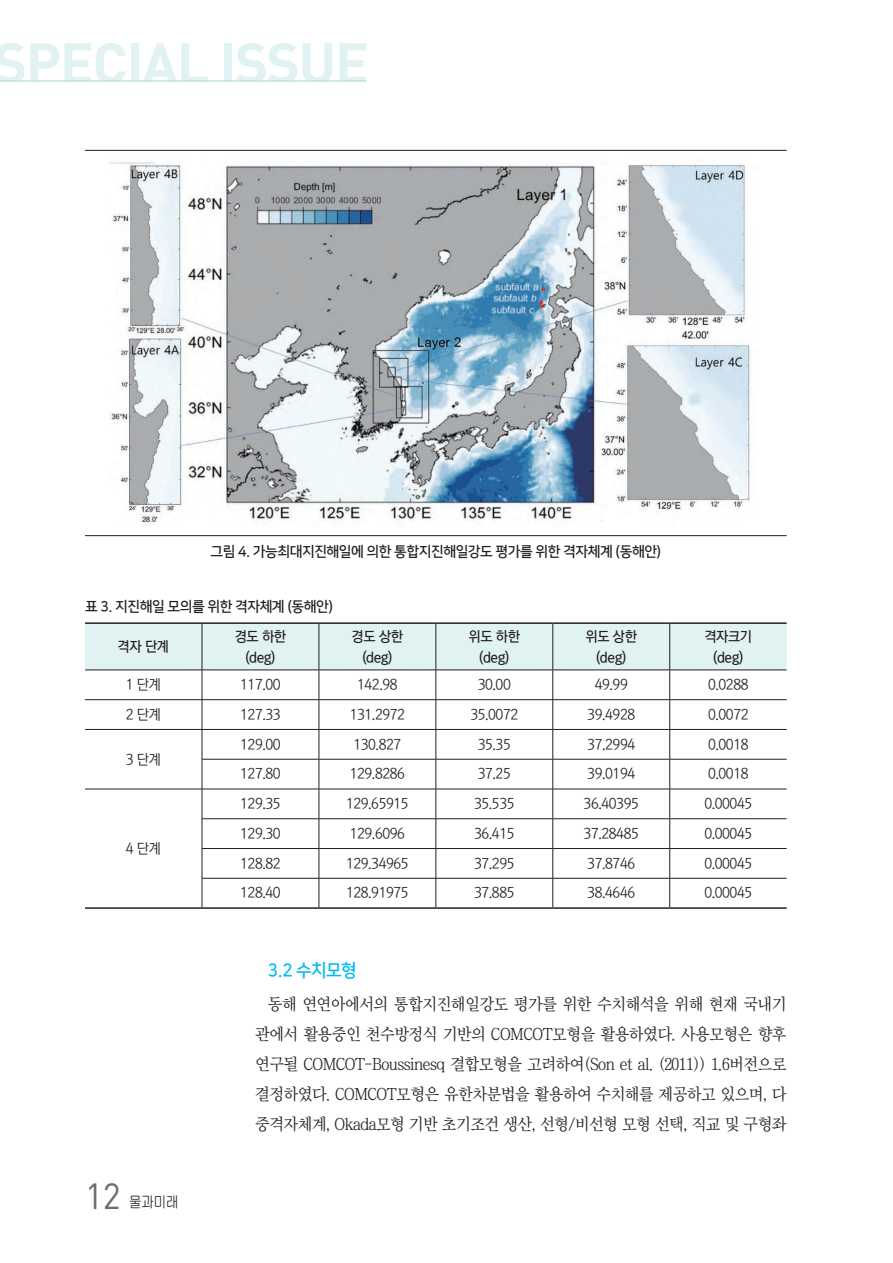
<style>
.page{position:relative;width:893px;height:1263px;background:#fff}
.page>*{position:absolute;margin:0;border:0;box-sizing:border-box;transform-origin:0 0}
.t1{font:700 57px "DIN Pro";letter-spacing:-.03em;color:#e0f2f2}
.t2{font:36px "DIN Pro";color:#6c6d70;scale:.95 1}
._2_소타이틀{font:18px "Nanum Square B";color:#00baf1;scale:.95 1}
.t3{font:16.5px/30px "Chosun Sm";letter-spacing:-.03em;color:#231f20;text-align:justify}
._6_표안{font:14.25px "Korean GD12 R";letter-spacing:-.03em;color:#231f20}
._4_표그림제목{font:14.25px "Nanum Square B";letter-spacing:-.03em;color:#231f20}
._6_표안-2{font:14.25px "Korean GD14 R";letter-spacing:-.03em;color:#231f20}
.t4{font:14.25px "Chosun Gu";color:#231f20;scale:.95 1}
</style>
<div class="page">
<hr style="left:0;top:81px;width:366px;height:1px;background:#9dd8d9">
<svg style="left:85px;top:624px;width:702px;height:135px"></svg>
<hr style="left:202px;top:759px;width:117px;height:1px;background:#231f20">
<hr style="left:202px;top:759px;width:1px;height:30px;background:#231f20">
<hr style="left:319px;top:759px;width:117px;height:1px;background:#231f20">
<hr style="left:319px;top:759px;width:1px;height:30px;background:#231f20">
<hr style="left:436px;top:759px;width:117px;height:1px;background:#231f20">
<hr style="left:436px;top:759px;width:1px;height:30px;background:#231f20">
<hr style="left:553px;top:759px;width:117px;height:1px;background:#231f20">
<hr style="left:553px;top:759px;width:1px;height:30px;background:#231f20">
<hr style="left:670px;top:759px;width:117px;height:1px;background:#231f20">
<hr style="left:669px;top:759px;width:1px;height:30px;background:#231f20">
<hr style="left:85px;top:789px;width:117px;height:1px;background:#231f20">
<hr style="left:202px;top:789px;width:117px;height:1px;background:#231f20">
<hr style="left:319px;top:789px;width:117px;height:1px;background:#231f20">
<hr style="left:436px;top:789px;width:117px;height:1px;background:#231f20">
<hr style="left:553px;top:789px;width:117px;height:1px;background:#231f20">
<hr style="left:670px;top:789px;width:117px;height:1px;background:#231f20">
<hr style="left:202px;top:818px;width:117px;height:1px;background:#231f20">
<hr style="left:319px;top:818px;width:117px;height:1px;background:#231f20">
<hr style="left:436px;top:818px;width:117px;height:1px;background:#231f20">
<hr style="left:553px;top:818px;width:117px;height:1px;background:#231f20">
<hr style="left:670px;top:818px;width:117px;height:1px;background:#231f20">
<hr style="left:202px;top:848px;width:117px;height:1px;background:#231f20">
<hr style="left:319px;top:848px;width:117px;height:1px;background:#231f20">
<hr style="left:436px;top:848px;width:117px;height:1px;background:#231f20">
<hr style="left:553px;top:848px;width:117px;height:1px;background:#231f20">
<hr style="left:670px;top:848px;width:117px;height:1px;background:#231f20">
<hr style="left:202px;top:878px;width:117px;height:1px;background:#231f20">
<svg style="left:202px;top:789px;width:1px;height:118px"></svg>
<hr style="left:319px;top:878px;width:117px;height:1px;background:#231f20">
<svg style="left:319px;top:789px;width:1px;height:118px"></svg>
<hr style="left:436px;top:878px;width:117px;height:1px;background:#231f20">
<svg style="left:436px;top:789px;width:1px;height:118px"></svg>
<hr style="left:553px;top:878px;width:117px;height:1px;background:#231f20">
<svg style="left:553px;top:789px;width:1px;height:118px"></svg>
<hr style="left:670px;top:878px;width:117px;height:1px;background:#231f20">
<svg style="left:669px;top:789px;width:1px;height:118px"></svg>
<hr style="left:85px;top:622px;width:117px;height:2px;background:#231f20">
<hr style="left:202px;top:622px;width:117px;height:2px;background:#231f20">
<hr style="left:319px;top:622px;width:117px;height:2px;background:#231f20">
<hr style="left:436px;top:622px;width:117px;height:2px;background:#231f20">
<hr style="left:553px;top:622px;width:117px;height:2px;background:#231f20">
<hr style="left:670px;top:622px;width:117px;height:2px;background:#231f20">
<hr style="left:85px;top:907px;width:117px;height:2px;background:#231f20">
<hr style="left:202px;top:907px;width:117px;height:2px;background:#231f20">
<hr style="left:319px;top:907px;width:117px;height:2px;background:#231f20">
<hr style="left:436px;top:907px;width:117px;height:2px;background:#231f20">
<hr style="left:553px;top:907px;width:117px;height:2px;background:#231f20">
<hr style="left:670px;top:907px;width:117px;height:2px;background:#231f20">
<hr style="left:85px;top:150px;width:702px;height:1px;background:#231f20">
<hr style="left:85px;top:535px;width:702px;height:1px;background:#231f20">
<img style="left:109px;top:162px;width:643px;height:361px">
<h1 class="t1" style="left:-6px;top:25px;width:377px">SPECIAL ISSUE</h1>
<p class="_4_표그림제목" style="left:210px;top:544px;width:452px">그림 4. 가능최대지진해일에 의한 통합지진해일강도 평가를 위한 격자체계 (동해안)</p>
<p class="_4_표그림제목" style="left:85px;top:599px;width:250px">표 3. 지진해일 모의를 위한 격자체계 (동해안)</p>
<p class="_6_표안-2" style="left:118px;top:639px;width:53px">격자 단계</p>
<p class="_6_표안-2" style="left:235px;top:628px;width:53px">경도 하한</p>
<p class="_6_표안-2" style="left:245px;top:649px;width:32px">(deg)</p>
<p class="_6_표안-2" style="left:352px;top:628px;width:53px">경도 상한</p>
<p class="_6_표안-2" style="left:362px;top:649px;width:32px">(deg)</p>
<p class="_6_표안-2" style="left:469px;top:628px;width:53px">위도 하한</p>
<p class="_6_표안-2" style="left:479px;top:649px;width:32px">(deg)</p>
<p class="_6_표안-2" style="left:585px;top:628px;width:53px">위도 상한</p>
<p class="_6_표안-2" style="left:596px;top:649px;width:32px">(deg)</p>
<p class="_6_표안-2" style="left:704px;top:628px;width:49px">격자크기</p>
<p class="_6_표안-2" style="left:713px;top:649px;width:32px">(deg)</p>
<p class="_6_표안" style="left:126px;top:677px;width:37px">1 단계</p>
<p class="_6_표안" style="left:240px;top:677px;width:42px">117.00</p>
<p class="_6_표안" style="left:357px;top:677px;width:42px">142.98</p>
<p class="_6_표안" style="left:478px;top:677px;width:35px">30.00</p>
<p class="_6_표안" style="left:595px;top:677px;width:35px">49.99</p>
<p class="_6_표안" style="left:708px;top:677px;width:42px">0.0288</p>
<p class="_6_표안" style="left:126px;top:707px;width:37px">2 단계</p>
<p class="_6_표안" style="left:240px;top:707px;width:42px">127.33</p>
<p class="_6_표안" style="left:350px;top:707px;width:57px">131.2972</p>
<p class="_6_표안" style="left:470px;top:707px;width:49px">35.0072</p>
<p class="_6_표안" style="left:587px;top:707px;width:49px">39.4928</p>
<p class="_6_표안" style="left:708px;top:707px;width:42px">0.0072</p>
<p class="_6_표안" style="left:126px;top:752px;width:37px">3 단계</p>
<p class="_6_표안" style="left:240px;top:737px;width:42px">129.00</p>
<p class="_6_표안" style="left:353px;top:737px;width:49px">130.827</p>
<p class="_6_표안" style="left:478px;top:737px;width:35px">35.35</p>
<p class="_6_표안" style="left:587px;top:737px;width:49px">37.2994</p>
<p class="_6_표안" style="left:708px;top:737px;width:42px">0.0018</p>
<p class="_6_표안" style="left:240px;top:766px;width:42px">127.80</p>
<p class="_6_표안" style="left:350px;top:766px;width:57px">129.8286</p>
<p class="_6_표안" style="left:478px;top:766px;width:35px">37.25</p>
<p class="_6_표안" style="left:587px;top:766px;width:49px">39.0194</p>
<p class="_6_표안" style="left:708px;top:766px;width:42px">0.0018</p>
<p class="_6_표안" style="left:126px;top:841px;width:37px">4 단계</p>
<h2 class="t2" style="left:85px;top:1171px;width:39px">12</h2>
<p class="t4" style="left:129px;top:1195px;width:53px">물과미래</p>
<p class="_6_표안" style="left:240px;top:796px;width:42px">129.35</p>
<p class="_6_표안" style="left:346px;top:796px;width:64px">129.65915</p>
<p class="_6_표안" style="left:474px;top:796px;width:42px">35.535</p>
<p class="_6_표안" style="left:584px;top:796px;width:57px">36.40395</p>
<p class="_6_표안" style="left:704px;top:796px;width:49px">0.00045</p>
<p class="_6_표안" style="left:240px;top:826px;width:42px">129.30</p>
<p class="_6_표안" style="left:350px;top:826px;width:57px">129.6096</p>
<p class="_6_표안" style="left:474px;top:826px;width:42px">36.415</p>
<p class="_6_표안" style="left:584px;top:826px;width:57px">37.28485</p>
<p class="_6_표안" style="left:704px;top:826px;width:49px">0.00045</p>
<p class="_6_표안" style="left:240px;top:856px;width:42px">128.82</p>
<p class="_6_표안" style="left:346px;top:856px;width:64px">129.34965</p>
<p class="_6_표안" style="left:474px;top:856px;width:42px">37.295</p>
<p class="_6_표안" style="left:587px;top:856px;width:49px">37.8746</p>
<p class="_6_표안" style="left:704px;top:856px;width:49px">0.00045</p>
<p class="_6_표안" style="left:240px;top:885px;width:42px">128.40</p>
<p class="_6_표안" style="left:346px;top:885px;width:64px">128.91975</p>
<p class="_6_표안" style="left:474px;top:885px;width:42px">37.885</p>
<p class="_6_표안" style="left:587px;top:885px;width:49px">38.4646</p>
<p class="_6_표안" style="left:704px;top:885px;width:49px">0.00045</p>
<p class="_2_소타이틀" style="left:268px;top:960px;width:95px">3.2 수치모형</p>
<p class="t3" style="left:255px;top:989px;width:533px;text-indent:13px">동해 연연아에서의 통합지진해일강도 평가를 위한 수치해석을 위해 현재 국내기 관에서 활용중인 천수방정식 기반의 COMCOT모형을 활용하였다. 사용모형은 향후 연구될 COMCOT-Boussinesq 결합모형을 고려하여(Son et al. (2011)) 1.6버전으로 결정하였다. COMCOT모형은 유한차분법을 활용하여 수치해를 제공하고 있으며, 다 중격자체계, Okada모형 기반 초기조건 생산, 선형/비선형 모형 선택, 직교 및 구형좌</p>
</div>
